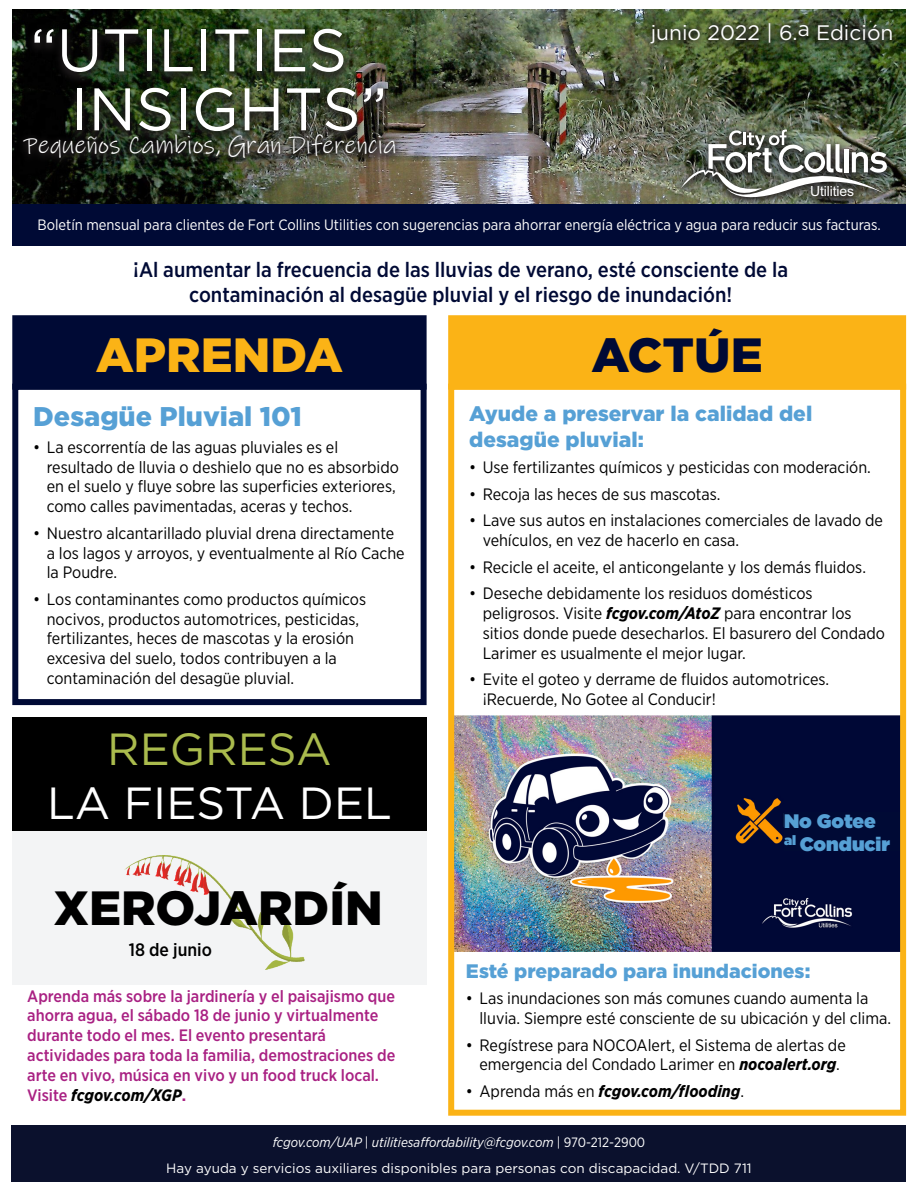
<style>
.page{position:relative;width:918px;height:1188px;background:#fff}
.page>*{position:absolute;margin:0;border:0;box-sizing:border-box;transform-origin:0 0}
.t1{font:60px "Gotham";color:#fff}
.t2{font:900 48px "Gotham";color:#000}
.t3{font:900 48px "Gotham";color:#fbb316}
.t4{font:900 48px "Gotham";color:#000a35}
.t5{font:45px/54px "Gotham";color:#fff;text-align:center}
.t6{font:900 27px "Gotham";color:#56a0d5}
.t7{font:25.5px "Ink Free";color:#fff}
.t8{font:500 21px/25.2px "Gotham Narrow";color:#000a35;text-align:center}
.t9{font:900 21px/25.2px "Gotham";color:#56a0d5}
.t10{font:21px "Gotham";color:#fff}
.t11{font:900 19.5px "Gotham";color:#56a0d5}
.t12{font:900 19.5px/23.4px "Gotham";color:#56a0d5}
.t13{font:500 18px "Gotham Narrow";color:#000}
.t14{font:16.5px/19.8px "Gotham Narrow";color:#000}
.t15{font:500 16.5px/19.8px "Gotham Narrow";color:#a92183}
.t16{font:italic 700 16.5px "Gotham Narrow";color:#000}
.t17{font:15px "Gotham Narrow";color:#fff}
.t18{font:13.95px "Arial";letter-spacing:-.01em;color:#fff}
.t19{font:13.5px "Gotham";color:#fff}
.t20{font:italic 13.5px "Gotham Narrow";color:#fff}
.s1{color:#aabb4d}
.s2{font-weight:700;font-style:italic;color:#000}
.s3{font-weight:700}
.s4{font-weight:700;font-style:italic}
.s5{font-weight:400;font-style:normal}
.s6{font-style:normal}
</style>
<div class="page">
<img style="left:12px;top:9px;width:894px;height:195px">
<div style="left:12px;top:830px;width:415px;height:155px;background:#f3f4f5"></div>
<img style="left:124px;top:856px;width:180px;height:114px">
<svg style="left:643px;top:17px;width:257px;height:37px;background:#40502e"></svg>
<svg style="left:26px;top:25px;width:326px;height:60px;background:#212e19"></svg>
<img style="left:15px;top:128px;width:389px;height:40px">
<img style="left:69px;top:84px;width:322px;height:60px">
<div style="left:12px;top:1125px;width:894px;height:57px;background:#0b112d"></div>
<svg style="left:673px;top:123px;width:222px;height:81px;background:#5c6451"></svg>
<svg style="left:681px;top:130px;width:206px;height:71px"></svg>
<div style="left:12px;top:204px;width:894px;height:42px;background:#000a35"></div>
<div style="left:12px;top:717px;width:415px;height:114px;background:#000"></div>
<div style="left:12px;top:384px;width:415px;height:321px;border:6px solid #000a35"></div>
<div style="left:15px;top:318px;width:409px;height:69px;background:#000a35"></div>
<div style="left:12px;top:315px;width:415px;height:75px;border:6px solid #000a35"></div>
<div style="left:451px;top:318px;width:452px;height:69px;background:#fbb316"></div>
<div style="left:448px;top:315px;width:458px;height:75px;border:6px solid #fbb316"></div>
<img style="left:455px;top:715px;width:444px;height:237px">
<div style="left:448px;top:384px;width:458px;height:732px;border:6px solid #fbb316"></div>
<div style="left:784px;top:812px;width:116px;height:39px;background:#000a35"></div>
<p class="t1" style="left:30px;top:12px;width:319px">“UTILITIES</p>
<p class="t1" style="left:71px;top:71px;width:318px">INSIGHTS”</p>
<p class="t7" style="left:24px;top:128px;width:375px">Pequeños Cambios, Gran Diferencia</p>
<p class="t10" style="left:651px;top:19px;width:244px">junio 2022 | 6.a Edición</p>
<p class="t18" style="left:810px;top:182px;width:45px">Utilities</p>
<p class="t17" style="left:37px;top:215px;width:845px">Boletín mensual para clientes de Fort Collins Utilities con sugerencias para ahorrar energía eléctrica y agua para reducir sus facturas.</p>
<p class="t8" style="left:133px;top:256px;width:656px">¡Al aumentar la frecuencia de las lluvias de verano, esté consciente de la contaminación al desagüe pluvial y el riesgo de inundación!</p>
<p class="t3" style="left:96px;top:322px;width:249px">APRENDA</p>
<p class="t4" style="left:592px;top:322px;width:173px">ACTÚE</p>
<p class="t6" style="left:33px;top:398px;width:270px">Desagüe Pluvial 101</p>
<p class="t14" style="left:47px;top:437px;width:354px;text-indent:-14px">• La escorrentía de las aguas pluviales es el resultado de lluvia o deshielo que no es absorbido en el suelo y fluye sobre las superficies exteriores, como calles pavimentadas, aceras y techos.</p>
<p class="t14" style="left:47px;top:523px;width:359px;text-indent:-14px">• Nuestro alcantarillado pluvial drena directamente a los lagos y arroyos, y eventualmente al Río Cache la Poudre.</p>
<p class="t14" style="left:47px;top:589px;width:321px;text-indent:-14px">• Los contaminantes como productos químicos nocivos, productos automotrices, pesticidas, fertilizantes, heces de mascotas y la erosión excesiva del suelo, todos contribuyen a la contaminación del desagüe pluvial.</p>
<p class="t5" style="left:47px;top:721px;width:346px"><span class="s1">REGRESA<br></span>LA FIESTA DEL</p>
<p class="t2" style="left:54px;top:875px;width:330px">XEROJARDÍN</p>
<p class="t13" style="left:129px;top:939px;width:85px">18 de junio</p>
<p class="t15" style="left:27px;top:986px;width:370px">Aprenda más sobre la jardinería y el paisajismo que ahorra agua, el sábado 18 de junio y virtualmente durante todo el mes. El evento presentará actividades para toda la familia, demostraciones de arte en vivo, música en vivo y un food truck local.<br>Visite <span class="s2">fcgov.com/XGP</span><span class="s3">.</span></p>
<p class="t9" style="left:469px;top:401px;width:345px">Ayude a preservar la calidad del desagüe pluvial:</p>
<p class="t14" style="left:469px;top:457px;width:403px">• Use fertilizantes químicos y pesticidas con moderación.</p>
<p class="t14" style="left:469px;top:484px;width:253px">• Recoja las heces de sus mascotas.</p>
<p class="t14" style="left:483px;top:510px;width:402px;text-indent:-14px">• Lave sus autos en instalaciones comerciales de lavado de vehículos, en vez de hacerlo en casa.</p>
<p class="t14" style="left:469px;top:557px;width:398px">• Recicle el aceite, el anticongelante y los demás fluidos.</p>
<p class="t14" style="left:483px;top:583px;width:404px;text-indent:-14px">• Deseche debidamente los residuos domésticos peligrosos. Visite <span class="s4">fcgov.com/AtoZ</span> para encontrar los sitios donde puede desecharlos. El basurero del Condado Larimer es usualmente el mejor lugar.</p>
<p class="t14" style="left:483px;top:669px;width:348px;text-indent:-14px">• Evite el goteo y derrame de fluidos automotrices. ¡Recuerde, No Gotee al Conducir!</p>
<p class="t12" style="left:784px;top:809px;width:107px">No Gotee <sup>al</sup> Conducir</p>
<p class="t11" style="left:466px;top:957px;width:346px">Esté preparado para inundaciones:</p>
<p class="t14" style="left:479px;top:988px;width:413px;text-indent:-14px">• Las inundaciones son más comunes cuando aumenta la lluvia. Siempre esté consciente de su ubicación y del clima.</p>
<p class="t14" style="left:466px;top:1035px;width:381px;text-align:center">• Regístrese para NOCOAlert, el Sistema de alertas de emergencia del Condado Larimer en <span class="s4">nocoalert.org</span>.</p>
<p class="t16" style="left:466px;top:1081px;width:280px"><span class="s5">• Aprenda más en</span> fcgov.com/flooding<span class="s5">.</span></p>
<p class="t20" style="left:273px;top:1134px;width:374px">fcgov.com/UAP <span class="s6">|</span> utilitiesaffordability@fcgov.com <span class="s6">| 970-212-2900</span></p>
<p class="t19" style="left:166px;top:1160px;width:587px">Hay ayuda y servicios auxiliares disponibles para personas con discapacidad. V/TDD 711</p>
</div>
